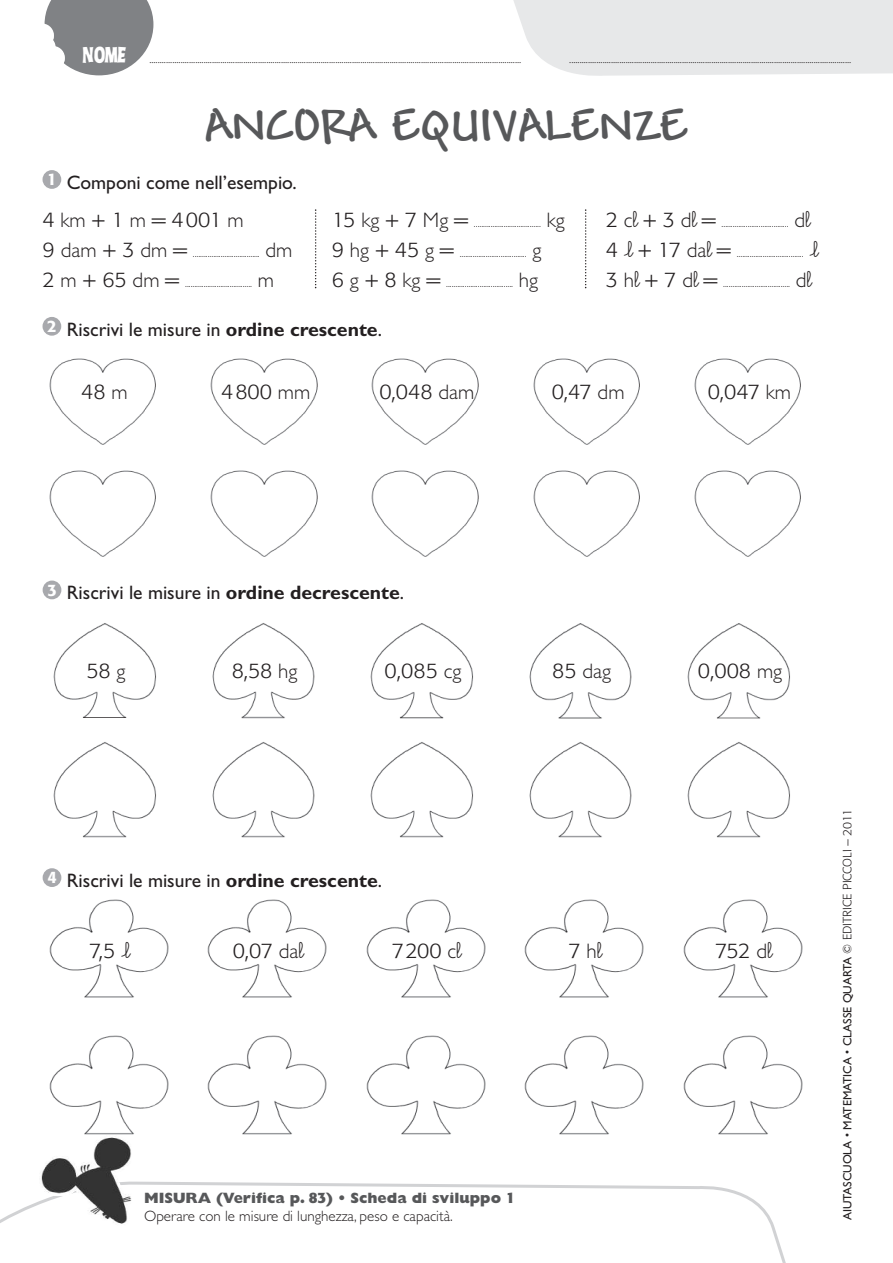
<style>
.page{position:relative;width:893px;height:1263px;background:#fff}
.page>*{position:absolute;margin:0;border:0;box-sizing:border-box;transform-origin:0 0}
.t1{font:700 49.5px "Andy";color:#57585a}
.t2{font:25.5px "Corsivo";color:#231f20}
.t3{font:300 21px "Formata";color:#231f20}
.t4{font:300 21px "Gill Sans";color:#231f20}
.t5{font:19.5px "Gill Sans";color:#231f20}
.t6{font:300 15px "Gill Sans";color:#231f20}
.t7{font:800 15px "Gill Sans";color:#57585a}
.t8{font:12px "Gill Sans";color:#231f20}
.t9{font:300 10.5px "Gill Sans";color:#231f20}
.t10{font:300 10.5px "Bernhardt";color:#231f20}
.s1{font-family:"Dick Van Dyke";font-weight:700;font-size:18px;color:#fff}
.s2{font-family:"Gill Sans"}
.s3{font-family:"Formata";font-size:21px}
.s4{font-size:21px}
.s5{font-weight:700}
.s6{font-family:"Corsivo";font-weight:400;font-size:25.5px}
.s7{font-family:"Formata"}
.s8{font-family:"Formata";font-weight:700}
.s9{font-family:"Formata";font-weight:300}
</style>
<div class="page">
<div style="left:43px;top:868px;width:18px;height:19px;background:#a8a9ad;border-radius:50%"></div>
<img style="left:49px;top:899px;width:120px;height:99px">
<img style="left:207px;top:899px;width:120px;height:99px">
<img style="left:366px;top:899px;width:120px;height:99px">
<img style="left:524px;top:899px;width:120px;height:99px">
<img style="left:683px;top:899px;width:120px;height:99px">
<img style="left:49px;top:1035px;width:120px;height:100px">
<img style="left:207px;top:1035px;width:120px;height:100px">
<img style="left:366px;top:1035px;width:120px;height:100px">
<img style="left:524px;top:1035px;width:120px;height:100px">
<img style="left:683px;top:1035px;width:120px;height:100px">
<img style="left:53px;top:742px;width:103px;height:96px">
<img style="left:212px;top:742px;width:103px;height:96px">
<img style="left:370px;top:742px;width:103px;height:96px">
<img style="left:529px;top:742px;width:103px;height:96px">
<img style="left:687px;top:742px;width:103px;height:96px">
<svg style="left:0;top:1181px;width:786px;height:82px"></svg>
<img style="left:39px;top:1137px;width:93px;height:90px">
<div style="left:43px;top:170px;width:18px;height:19px;background:#a8a9ad;border-radius:50%"></div>
<div style="left:43px;top:317px;width:18px;height:19px;background:#a8a9ad;border-radius:50%"></div>
<div style="left:513px;top:0;width:380px;height:76px;background:#e7e8e9"></div>
<svg style="left:44px;top:0;width:109px;height:75px"></svg>
<img style="left:49px;top:470px;width:107px;height:87px">
<img style="left:210px;top:470px;width:108px;height:87px">
<img style="left:371px;top:470px;width:108px;height:87px">
<img style="left:533px;top:470px;width:107px;height:87px">
<img style="left:694px;top:470px;width:107px;height:87px">
<div style="left:43px;top:580px;width:18px;height:19px;background:#a8a9ad;border-radius:50%"></div>
<img style="left:53px;top:623px;width:103px;height:95px">
<img style="left:212px;top:623px;width:103px;height:96px">
<img style="left:370px;top:623px;width:103px;height:96px">
<img style="left:529px;top:623px;width:103px;height:96px">
<img style="left:687px;top:623px;width:103px;height:96px">
<svg style="left:315px;top:209px;width:1px;height:79px"></svg>
<svg style="left:585px;top:209px;width:1px;height:79px"></svg>
<p class="t10" style="left:83px;top:53px;width:440px"><span class="s1">NOME</span> ..................................................................................................................................................................................</p>
<p class="t10" style="left:569px;top:54px;width:284px">.......................................................................................................................................</p>
<h1 class="t1" style="left:205px;top:95px;width:485px">ANCORA EQUIVALENZE</h1>
<h3 class="t5" style="left:47px;top:175px;width:251px"><sup>1</sup> Componi come nell’esempio.</h3>
<h3 class="t3" style="left:43px;top:211px;width:203px">4<span class="s2">km</span>+1<span class="s2">m</span>=4001<span class="s2">m</span></h3>
<p class="t9" style="left:43px;top:250px;width:251px"><span class="s3">9</span> <span class="s4">dam</span> <span class="s3">+ 3</span> <span class="s4">dm</span> <span class="s3">=</span> .................................... <span class="s4">dm</span></p>
<p class="t9" style="left:43px;top:280px;width:233px"><span class="s3">2</span> <span class="s4">m</span> <span class="s3">+ 65</span> <span class="s4">dm</span> <span class="s3">=</span> .................................... <span class="s4">m</span></p>
<p class="t9" style="left:332px;top:220px;width:234px"><span class="s3">15</span> <span class="s4">kg</span> <span class="s3">+ 7</span> <span class="s4">Mg</span> <span class="s3">=</span> .................................... <span class="s4">kg</span></p>
<p class="t9" style="left:332px;top:250px;width:211px"><span class="s3">9</span> <span class="s4">hg</span> <span class="s3">+ 45</span> <span class="s4">g</span> <span class="s3">=</span> .................................... <span class="s4">g</span></p>
<p class="t9" style="left:332px;top:280px;width:208px"><span class="s3">6</span> <span class="s4">g</span> <span class="s3">+ 8</span> <span class="s4">kg</span> <span class="s3">=</span> .................................... <span class="s4">hg</span></p>
<h3 class="t5" style="left:47px;top:322px;width:336px"><sup>2</sup> Riscrivi le misure in <span class="s5">ordine crescente</span>.</h3>
<p class="t9" style="left:606px;top:220px;width:205px"><span class="s3">2</span> <span class="s4">c</span><span class="s6">l</span> <span class="s3">+ 3</span> <span class="s4">d</span><span class="s6">l</span> <span class="s3">=</span> .................................... <span class="s4">d</span><span class="s6">l</span></p>
<p class="t9" style="left:606px;top:250px;width:199px"><span class="s3">4</span> <span class="s6">&lt;l</span> <span class="s3">+ 17</span> <span class="s4">da</span><span class="s6">l</span> <span class="s3">=</span> ....................................</p>
<h2 class="t2" style="left:809px;top:240px;width:10px">&lt;l</h2>
<p class="t9" style="left:606px;top:280px;width:207px"><span class="s3">3</span> <span class="s4">h</span><span class="s6">l</span> <span class="s3">+ 7</span> <span class="s4">d</span><span class="s6">l</span> <span class="s3">=</span> .................................... <span class="s4">d</span><span class="s6">l</span></p>
<h3 class="t3" style="left:81px;top:383px;width:48px">48 <span class="s2">m</span></h3>
<h3 class="t3" style="left:221px;top:383px;width:91px">4800 <span class="s2">mm</span></h3>
<h3 class="t3" style="left:379px;top:383px;width:96px">0,048 <span class="s2">dam</span></h3>
<h3 class="t3" style="left:552px;top:383px;width:74px">0,47 <span class="s2">dm</span></h3>
<h3 class="t3" style="left:708px;top:383px;width:85px">0,047 <span class="s2">km</span></h3>
<h3 class="t5" style="left:47px;top:585px;width:358px"><sup>3</sup> Riscrivi le misure in <span class="s5">ordine decrescente</span>.</h3>
<h3 class="t3" style="left:87px;top:662px;width:40px">58 <span class="s2">g</span></h3>
<h3 class="t3" style="left:232px;top:662px;width:67px">8,58 <span class="s2">hg</span></h3>
<h3 class="t3" style="left:385px;top:662px;width:78px">0,085 <span class="s2">cg</span></h3>
<h3 class="t4" style="left:552px;top:663px;width:60px"><span class="s7">85</span> dag</h3>
<h3 class="t3" style="left:698px;top:662px;width:86px">0,008 <span class="s2">mg</span></h3>
<h3 class="t5" style="left:47px;top:873px;width:336px"><sup>4</sup> Riscrivi le misure in <span class="s5">ordine crescente</span>.</h3>
<h3 class="t3" style="left:89px;top:941px;width:42px">7,5 <span class="s6">&lt;l</span></h3>
<h3 class="t3" style="left:233px;top:941px;width:72px">0,07 <span class="s2">da</span><span class="s6">l</span></h3>
<h3 class="t3" style="left:392px;top:941px;width:70px">7200 <span class="s2">c</span><span class="s6">l</span></h3>
<h3 class="t3" style="left:568px;top:941px;width:34px">7 <span class="s2">h</span><span class="s6">l</span></h3>
<h3 class="t3" style="left:715px;top:941px;width:58px">752 <span class="s2">d</span><span class="s6">l</span></h3>
<h3 class="t7" style="left:144px;top:1192px;width:372px">MISURA (Verifica p. <span class="s8">83</span>) • Scheda di sviluppo <span class="s8">1</span></h3>
<h3 class="t6" style="left:144px;top:1210px;width:310px">Operare con le misure di lunghezza, peso e capacità.</h3>
<p class="t8" style="left:843px;top:1220px;width:413px;rotate:-90deg">AIUTASCUOLA <span class="s9">•</span> MATEMATICA <span class="s9">•</span> CLASSE QUARTA <span class="s9">© EDITRICE PICCOLI – 2011</span></p>
</div>
